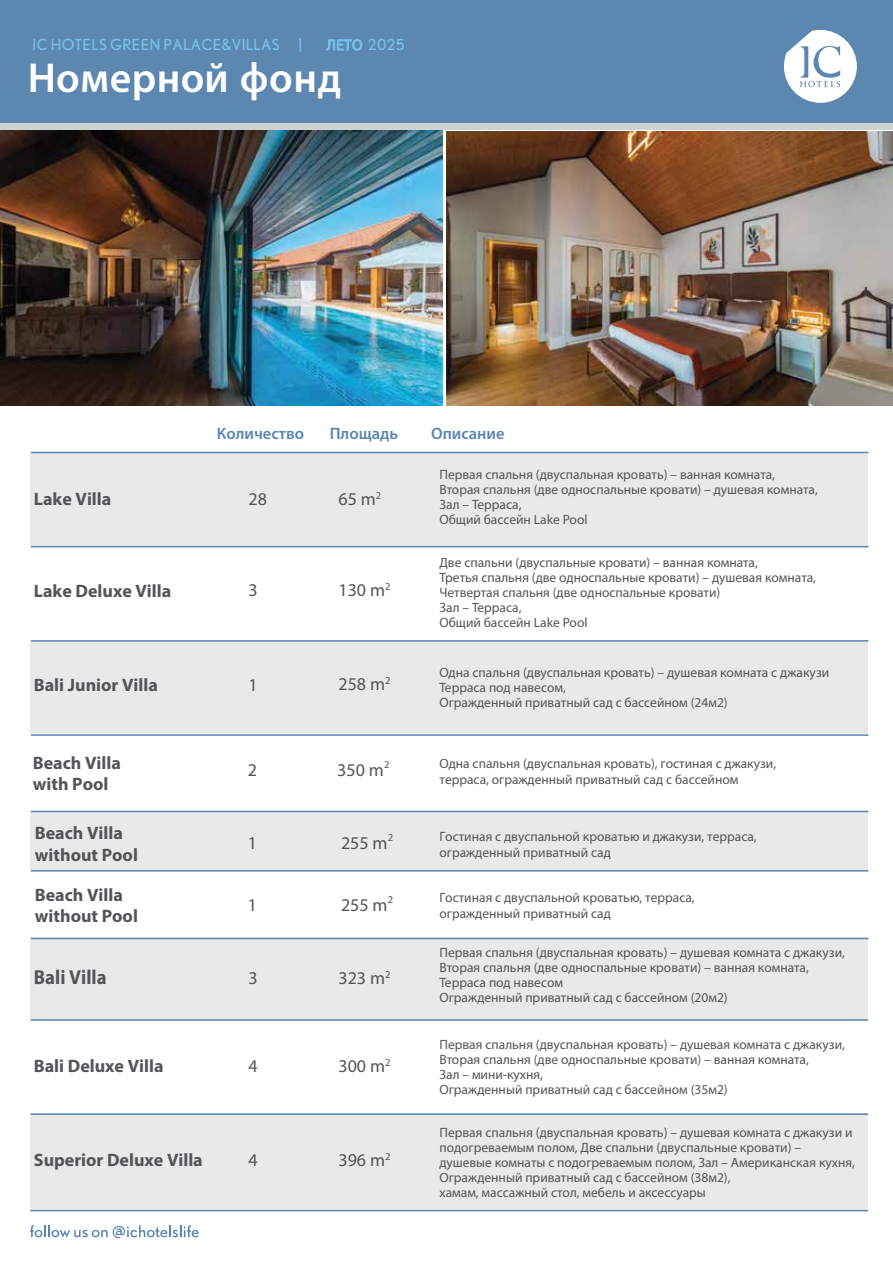
<style>
.page{position:relative;width:893px;height:1263px;background:#fff}
.page>*{position:absolute;margin:0;border:0;box-sizing:border-box;transform-origin:0 0}
.t1{font:600 42px "Myriad Pro";letter-spacing:.01em;color:#fff}
.t2{font:700 20.25px "Myriad Pro";color:#525557;scale:.93 1}
.t3{font:700 18px/21.6px "Myriad Pro";color:#525557}
.t4{font:18px "Myriad Pro";color:#525557}
.t5{font:600 16.5px "Myriad Pro";color:#5b87b0}
.t6{font:15.15px "Nobel";letter-spacing:.025em;color:#74c2ed}
.t7{font:15.15px "Myriad Pro";color:#74c2ed}
.t8{font:13.5px/15px "Myriad Pro";color:#525557}
.t9{font:10.5px "Myriad Pro";color:#525557}
.s1{font-family:"Nobel"}
</style>
<div class="page">
<div style="left:30px;top:938px;width:838px;height:82px;background:#e9e9e9"></div>
<div style="left:30px;top:1113px;width:838px;height:98px;background:#e9e9e9"></div>
<div style="left:31px;top:453px;width:837px;height:93px;background:#e9e9e9"></div>
<div style="left:31px;top:642px;width:837px;height:92px;background:#e9e9e9"></div>
<div style="left:31px;top:812px;width:837px;height:59px;background:#e9e9e9"></div>
<hr style="left:31px;top:452px;width:837px;height:1px;background:#5b87b0">
<hr style="left:31px;top:546px;width:837px;height:1px;background:#5b87b0">
<hr style="left:31px;top:640px;width:837px;height:2px;background:#5b87b0">
<hr style="left:31px;top:734px;width:837px;height:2px;background:#5b87b0">
<hr style="left:31px;top:811px;width:837px;height:1px;background:#5b87b0">
<hr style="left:31px;top:938px;width:837px;height:1px;background:#5b87b0">
<hr style="left:31px;top:870px;width:837px;height:2px;background:#5b87b0">
<hr style="left:31px;top:1019px;width:837px;height:2px;background:#5b87b0">
<hr style="left:31px;top:1113px;width:837px;height:2px;background:#5b87b0">
<hr style="left:30px;top:1210px;width:838px;height:1px;background:#5b87b0">
<div style="left:0;top:0;width:893px;height:124px;background:#5b87b0"></div>
<div style="left:0;top:124px;width:893px;height:6px;background:#cfd2d2"></div>
<svg style="left:784px;top:30px;width:73px;height:73px"></svg>
<svg style="left:30px;top:1225px;width:169px;height:13px"></svg>
<img style="left:446px;top:131px;width:447px;height:275px">
<img style="left:0;top:130px;width:442px;height:276px">
<svg style="left:327px;top:39px;width:35px;height:11px"></svg>
<p class="t6" style="left:33px;top:36px;width:271px">IC HOTELS GREEN PALACE&amp;VILLAS |</p>
<p class="t7" style="left:327px;top:36px;width:79px">ЛЕТО <span class="s1">2025</span></p>
<h1 class="t1" style="left:28px;top:51px;width:315px">Номерной фонд</h1>
<p class="t5" style="left:217px;top:423px;width:89px">Количество</p>
<p class="t5" style="left:330px;top:423px;width:70px">Площадь</p>
<p class="t5" style="left:431px;top:423px;width:75px">Описание</p>
<h3 class="t3" style="left:34px;top:488px;width:79px">Lake Villa</h3>
<h3 class="t3" style="left:34px;top:579px;width:139px">Lake Deluxe Villa</h3>
<h3 class="t3" style="left:34px;top:673px;width:125px">Bali Junior Villa</h3>
<h3 class="t4" style="left:248px;top:488px;width:20px">28</h3>
<h3 class="t4" style="left:338px;top:488px;width:44px">65 m<sup>2</sup></h3>
<h3 class="t4" style="left:248px;top:579px;width:11px">3</h3>
<h3 class="t4" style="left:338px;top:579px;width:53px">130 m<sup>2</sup></h3>
<h3 class="t4" style="left:248px;top:673px;width:11px">1</h3>
<h3 class="t4" style="left:338px;top:673px;width:53px">258 m<sup>2</sup></h3>
<p class="t8" style="left:439px;top:467px;width:380px">Первая спальня (двуспальная кровать) – ванная комната, Вторая спальня (две односпальные кровати) – душевая комната, Зал – Терраса,<br>Общий бассейн Lake Pool</p>
<p class="t8" style="left:439px;top:555px;width:378px">Две спальни (двуспальные кровати) – ванная комната,<br>Третья спальня (две односпальные кровати) – душевая комната, Четвертая спальня (две односпальные кровати)<br>Зал – Терраса,<br>Общий бассейн Lake Pool</p>
<p class="t8" style="left:439px;top:665px;width:391px">Одна спальня (двуспальная кровать) – душевая комната с джакузи<br>Терраса под навесом,<br>Огражденный приватный сад с бассейном (24м2)</p>
<h3 class="t3" style="left:33px;top:751px;width:89px">Beach Villa</h3>
<p class="t9" style="left:384px;top:758px;width:7px">2</p>
<h3 class="t3" style="left:33px;top:773px;width:77px">with Pool</h3>
<h3 class="t3" style="left:35px;top:822px;width:105px">Beach Villa without Pool</h3>
<p class="t8" style="left:439px;top:828px;width:319px;line-height:16.2px">Гостиная с двуспальной кроватью и джакузи, терраса, огражденный приватный сад</p>
<h3 class="t4" style="left:248px;top:894px;width:11px">1</h3>
<h3 class="t4" style="left:341px;top:894px;width:48px">255 m</h3>
<h3 class="t4" style="left:248px;top:759px;width:11px">2</h3>
<h3 class="t4" style="left:337px;top:759px;width:48px">350 m</h3>
<p class="t8" style="left:439px;top:755px;width:338px;line-height:16.2px">Одна спальня (двуспальная кровать), гостиная с джакузи, терраса, огражденный приватный сад с бассейном</p>
<p class="t9" style="left:388px;top:830px;width:7px">2</p>
<h3 class="t4" style="left:248px;top:832px;width:11px">1</h3>
<h3 class="t4" style="left:341px;top:832px;width:48px">255 m</h3>
<h3 class="t3" style="left:35px;top:883px;width:105px">Beach Villa without Pool</h3>
<p class="t8" style="left:439px;top:889px;width:257px;line-height:16.2px">Гостиная с двуспальной кроватью, терраса, огражденный приватный сад</p>
<p class="t9" style="left:388px;top:892px;width:7px">2</p>
<h2 class="t2" style="left:34px;top:964px;width:80px">Bali Villa</h2>
<h3 class="t4" style="left:248px;top:967px;width:11px">3</h3>
<h3 class="t4" style="left:338px;top:967px;width:53px">323 m<sup>2</sup></h3>
<h3 class="t3" style="left:34px;top:1055px;width:131px">Bali Deluxe Villa</h3>
<h3 class="t4" style="left:248px;top:1055px;width:11px">4</h3>
<h3 class="t4" style="left:338px;top:1055px;width:53px">300 m<sup>2</sup></h3>
<h3 class="t3" style="left:34px;top:1148px;width:170px">Superior Deluxe Villa</h3>
<h3 class="t4" style="left:248px;top:1149px;width:11px">4</h3>
<h3 class="t4" style="left:338px;top:1149px;width:53px">396 m<sup>2</sup></h3>
<p class="t8" style="left:439px;top:945px;width:407px">Первая спальня (двуспальная кровать) – душевая комната с джакузи, Вторая спальня (две односпальные кровати) – ванная комната, Терраса под навесом<br>Огражденный приватный сад с бассейном (20м2)</p>
<p class="t8" style="left:439px;top:1037px;width:407px">Первая спальня (двуспальная кровать) – душевая комната с джакузи, Вторая спальня (две односпальные кровати) – ванная комната,<br>Зал – мини-кухня,<br>Огражденный приватный сад с бассейном (35м2)</p>
<p class="t8" style="left:439px;top:1125px;width:417px">Первая спальня (двуспальная кровать) – душевая комната с джакузи и подогреваемым полом, Две спальни (двуспальные кровати) – душевые комнаты с подогреваемым полом, Зал – Американская кухня, Огражденный приватный сад с бассейном (38м2),<br>хамам, массажный стол, мебель и аксесcуары</p>
</div>
